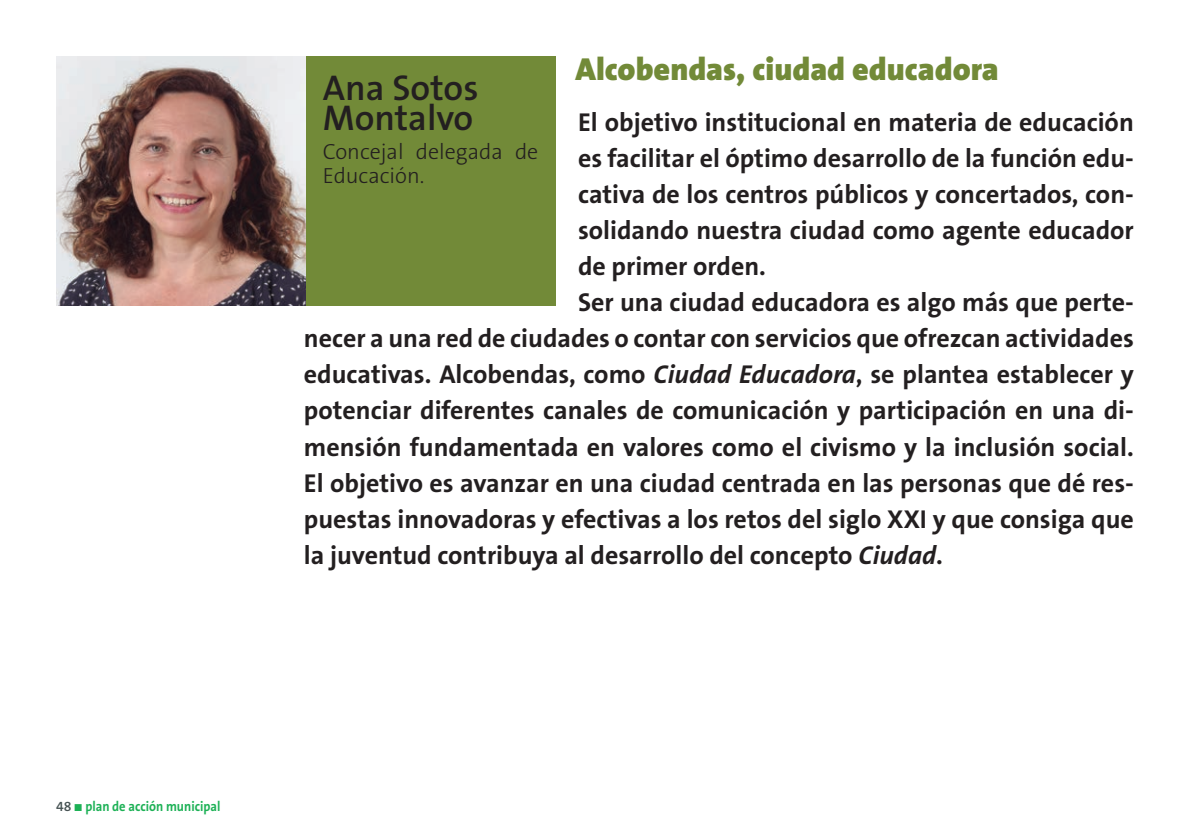
<style>
.page{position:relative;width:1192px;height:839px;background:#fff}
.page>*{position:absolute;margin:0;border:0;box-sizing:border-box;transform-origin:0 0}
.t1{font:600 36px/30px "The Sans B6";color:#231f20}
.t2{font:900 32px "The Sans B9";color:#728a38}
.t3{font:700 26px "The Sans B7";color:#231f20}
.t4{font:300 22px/24px "The Sans B3";color:#231f20}
.t5{font:700 14px "The Sans B7";color:#1db156;scale:.9 1}
.s1{font-style:italic}
.s2{font-family:"The Sans B6";font-weight:600;color:#475354}
</style>
<div class="page">
<img style="left:56px;top:56px;width:250px;height:250px">
<div style="left:306px;top:56px;width:249px;height:250px;background:#728a38"></div>
<p class="t2" style="left:575px;top:52px;width:424px">Alcobendas, ciudad educadora</p>
<h1 class="t1" style="left:323px;top:74px;width:157px">Ana Sotos<br>Montalvo</h1>
<p class="t4" style="left:323px;top:141px;width:217px">Concejal delegada de<br>Educación.</p>
<p class="t3" style="left:578px;top:109px;width:557px">El objetivo institucional en materia de educación</p>
<p class="t3" style="left:578px;top:145px;width:557px">es facilitar el óptimo desarrollo de la función edu-</p>
<p class="t3" style="left:578px;top:181px;width:557px">cativa de los centros públicos y concertados, con-</p>
<p class="t3" style="left:578px;top:217px;width:557px">solidando nuestra ciudad como agente educador</p>
<p class="t3" style="left:578px;top:253px;width:189px">de primer orden.</p>
<p class="t3" style="left:578px;top:289px;width:557px">Ser una ciudad educadora es algo más que perte-</p>
<p class="t3" style="left:304px;top:325px;width:831px">necer a una red de ciudades o contar con servicios que ofrezcan actividades</p>
<p class="t3" style="left:304px;top:361px;width:831px">educativas. Alcobendas, como <span class="s1">Ciudad Educadora</span>, se plantea establecer y</p>
<p class="t3" style="left:304px;top:397px;width:831px">potenciar diferentes canales de comunicación y participación en una di-</p>
<p class="t3" style="left:304px;top:433px;width:831px">mensión fundamentada en valores como el civismo y la inclusión social.</p>
<p class="t3" style="left:304px;top:469px;width:831px">El objetivo es avanzar en una ciudad centrada en las personas que dé res-</p>
<p class="t3" style="left:304px;top:505px;width:831px">puestas innovadoras y efectivas a los retos del siglo XXI y que consiga que</p>
<p class="t3" style="left:304px;top:541px;width:640px">la juventud contribuya al desarrollo del concepto <span class="s1">Ciudad</span>.</p>
<p class="t5" style="left:56px;top:798px;width:184px"><span class="s2">48</span> ■ plan de acción municipal</p>
</div>
